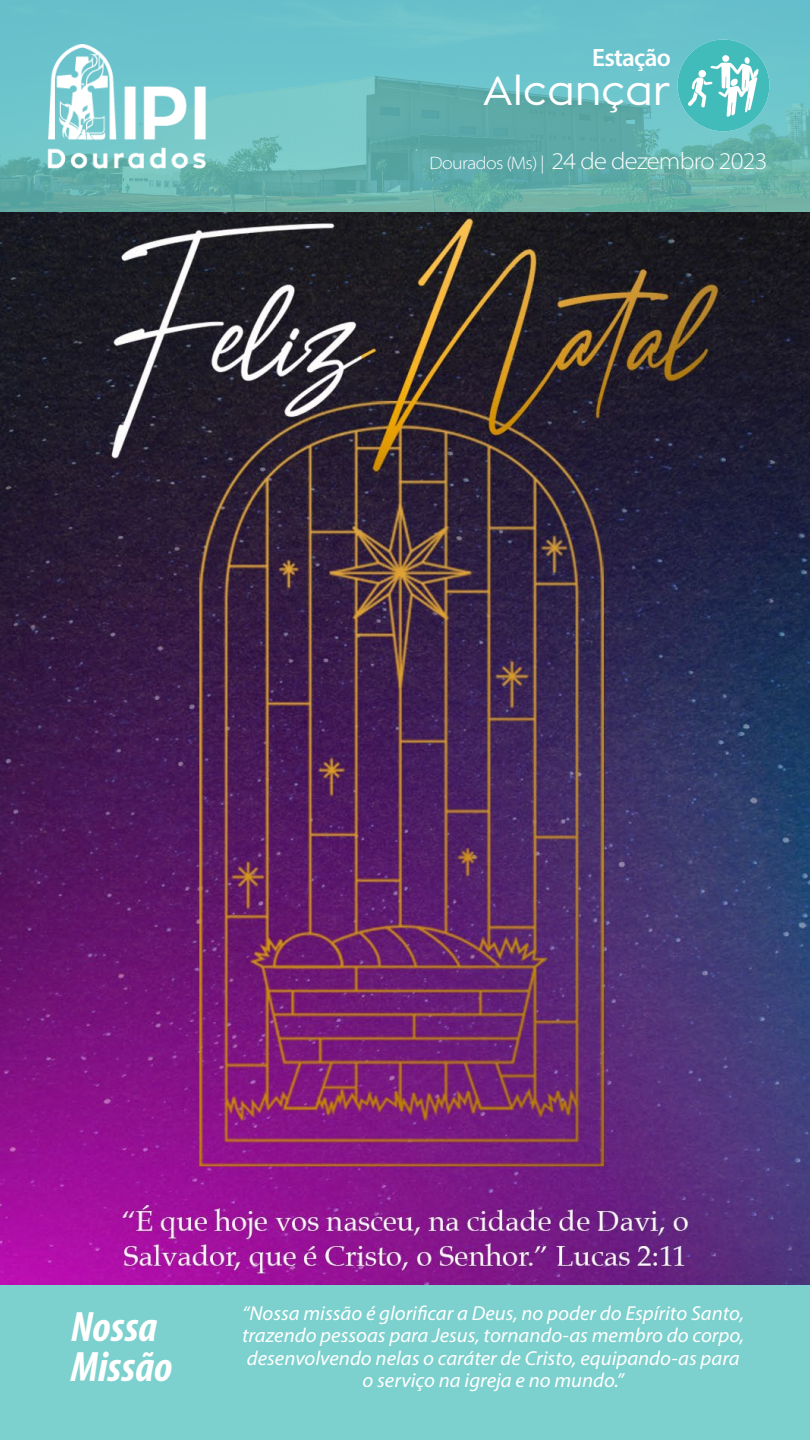
<style>
.page{position:relative;width:810px;height:1440px;background:#fff}
.page>*{position:absolute;margin:0;border:0;box-sizing:border-box;transform-origin:0 0}
.t1{font:italic 42.75px/40px "Myriad Variable Concept";color:#fff}
.t2{font:40.28px "Zona Pro";letter-spacing:.01em;color:#fff}
.t3{font:25.2px "Myriad Variable Concept";letter-spacing:-.03em;color:#fff}
.t4{font:24px "Myriad Variable Concept";letter-spacing:-.03em;color:#fff}
.t5{font:italic 20.25px/22.5px "Myriad Pro";color:#fff;text-align:center}
.s1{font-size:18px}
</style>
<div class="page">
<img style="left:0;top:213px;width:810px;height:1065px">
<svg style="left:0;top:0;width:810px;height:213px;background:#67b9bb"></svg>
<img style="left:35px;top:45px;width:210px;height:168px">
<img style="left:675px;top:38px;width:97px;height:96px">
<div style="left:0;top:1278px;width:810px;height:162px;background:#7cd0cd"></div>
<p class="t3" style="left:592px;top:43px;width:80px">Estação</p>
<h2 class="t2" style="left:483px;top:65px;width:190px">Alcançar</h2>
<p class="t4" style="left:430px;top:147px;width:339px"><span class="s1">Dourados (Ms) |</span> 24 de dezembro 2023</p>
<p class="t1" style="left:71px;top:1307px;width:103px">Nossa<br>Missão</p>
<p class="t5" style="left:242px;top:1301px;width:504px">“Nossa missão é glorificar a Deus, no poder do Espírito Santo, trazendo pessoas para Jesus, tornando-as membro do corpo, desenvolvendo nelas o caráter de Cristo, equipando-as para o serviço na igreja e no mundo.”</p>
</div>
